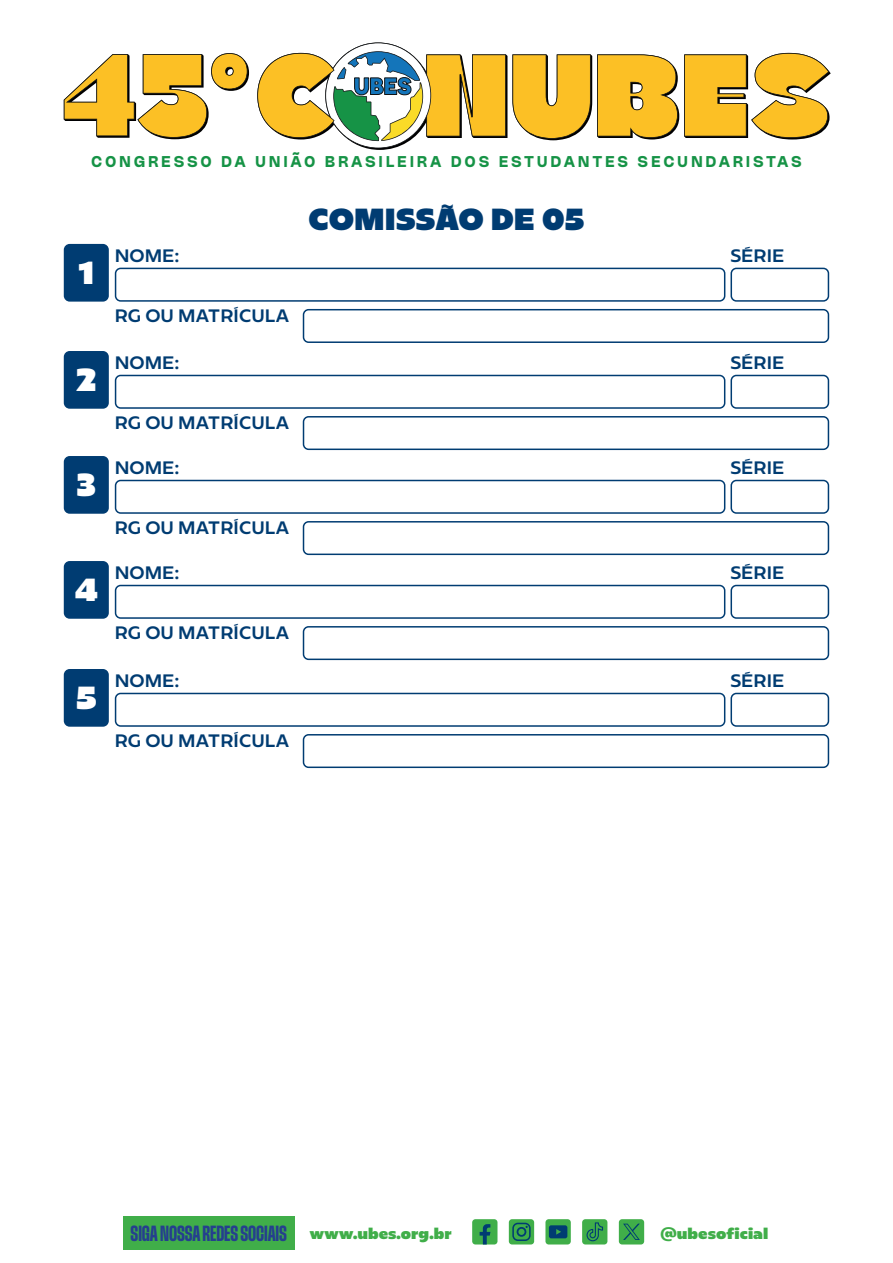
<style>
.page{position:relative;width:893px;height:1263px;background:#fff}
.page>*{position:absolute;margin:0;border:0;box-sizing:border-box;transform-origin:0 0}
.t1{font:900 31.95px "Redonda";color:#fff}
.t2{font:900 30.45px "Redonda";color:#003c72}
.t3{font:700 condensed 19.05px "Herokid";letter-spacing:-.005em;color:#253f8e}
.t4{font:500 18px "Redonda";color:#003c72}
.t5{font:900 15.75px "Redonda";color:#40ae49}
.t6{font:600 expanded 13.65px "Herokid";letter-spacing:.2em;color:#169346}
.s1{font-family:"Redonda";font-weight:900;font-stretch:normal;font-size:15.75px;color:#40ae49}
</style>
<div class="page">
<svg style="left:163px;top:52px;width:668px;height:98px"></svg>
<svg style="left:64px;top:53px;width:184px;height:85px"></svg>
<svg style="left:512px;top:54px;width:79px;height:85px;background:#e9ba41"></svg>
<svg style="left:597px;top:54px;width:81px;height:84px;background:#e7b534"></svg>
<svg style="left:684px;top:53px;width:145px;height:85px"></svg>
<svg style="left:257px;top:43px;width:249px;height:105px"></svg>
<div style="left:472px;top:1219px;width:25px;height:25px;background:#40ae49;border-radius:3px"></div>
<div style="left:509px;top:1219px;width:25px;height:25px;background:#40ae49;border-radius:3px"></div>
<div style="left:582px;top:1219px;width:25px;height:25px;background:#40ae49;border-radius:3px"></div>
<div style="left:619px;top:1219px;width:25px;height:25px;background:#40ae49;border-radius:3px"></div>
<div style="left:545px;top:1219px;width:26px;height:25px;background:#40ae49;border-radius:3px"></div>
<svg style="left:480px;top:1224px;width:10px;height:20px"></svg>
<svg style="left:512px;top:1223px;width:19px;height:18px"></svg>
<svg style="left:623px;top:1223px;width:17px;height:17px"></svg>
<svg style="left:549px;top:1225px;width:18px;height:13px"></svg>
<svg style="left:586px;top:1222px;width:17px;height:19px"></svg>
<div style="left:123px;top:1216px;width:171px;height:33px;background:#40ae49"></div>
<div style="left:115px;top:268px;width:610px;height:34px;border:2px solid #003c72;border-radius:5px"></div>
<div style="left:303px;top:309px;width:526px;height:34px;border:2px solid #003c72;border-radius:5px"></div>
<div style="left:730px;top:268px;width:99px;height:34px;border:2px solid #003c72;border-radius:5px"></div>
<div style="left:64px;top:244px;width:45px;height:58px;background:#003c72;border-radius:6px"></div>
<div style="left:115px;top:375px;width:610px;height:34px;border:2px solid #003c72;border-radius:5px"></div>
<div style="left:303px;top:416px;width:526px;height:34px;border:2px solid #003c72;border-radius:5px"></div>
<div style="left:730px;top:375px;width:99px;height:34px;border:2px solid #003c72;border-radius:5px"></div>
<div style="left:64px;top:351px;width:45px;height:58px;background:#003c72;border-radius:6px"></div>
<div style="left:115px;top:480px;width:610px;height:34px;border:2px solid #003c72;border-radius:5px"></div>
<div style="left:303px;top:521px;width:526px;height:34px;border:2px solid #003c72;border-radius:5px"></div>
<div style="left:730px;top:480px;width:99px;height:34px;border:2px solid #003c72;border-radius:5px"></div>
<div style="left:64px;top:456px;width:45px;height:58px;background:#003c72;border-radius:6px"></div>
<div style="left:115px;top:585px;width:610px;height:34px;border:2px solid #003c72;border-radius:5px"></div>
<div style="left:303px;top:626px;width:526px;height:34px;border:2px solid #003c72;border-radius:5px"></div>
<div style="left:730px;top:585px;width:99px;height:34px;border:2px solid #003c72;border-radius:5px"></div>
<div style="left:64px;top:561px;width:45px;height:58px;background:#003c72;border-radius:6px"></div>
<div style="left:115px;top:693px;width:610px;height:34px;border:2px solid #003c72;border-radius:5px"></div>
<div style="left:303px;top:734px;width:526px;height:34px;border:2px solid #003c72;border-radius:5px"></div>
<div style="left:730px;top:693px;width:99px;height:34px;border:2px solid #003c72;border-radius:5px"></div>
<div style="left:64px;top:669px;width:45px;height:58px;background:#003c72;border-radius:6px"></div>
<p class="t6" style="left:91px;top:151px;width:712px">CONGRESSO DA UNIÃO BRASILEIRA DOS ESTUDANTES SECUNDARISTAS</p>
<p class="t1" style="left:78px;top:254px;width:17px">1</p>
<p class="t1" style="left:76px;top:361px;width:22px">2</p>
<p class="t1" style="left:76px;top:466px;width:21px">3</p>
<p class="t1" style="left:75px;top:571px;width:25px">4</p>
<p class="t1" style="left:76px;top:679px;width:23px">5</p>
<p class="t4" style="left:115px;top:244px;width:66px">NOME:</p>
<p class="t4" style="left:115px;top:305px;width:176px">RG OU MATRÍCULA</p>
<p class="t4" style="left:115px;top:351px;width:66px">NOME:</p>
<p class="t4" style="left:115px;top:412px;width:176px">RG OU MATRÍCULA</p>
<p class="t4" style="left:115px;top:456px;width:66px">NOME:</p>
<p class="t4" style="left:115px;top:517px;width:176px">RG OU MATRÍCULA</p>
<p class="t4" style="left:115px;top:561px;width:66px">NOME:</p>
<p class="t4" style="left:115px;top:622px;width:176px">RG OU MATRÍCULA</p>
<p class="t4" style="left:115px;top:669px;width:66px">NOME:</p>
<p class="t4" style="left:115px;top:730px;width:176px">RG OU MATRÍCULA</p>
<p class="t2" style="left:308px;top:202px;width:278px">COMISSÃO DE 05</p>
<p class="t4" style="left:730px;top:244px;width:56px">SÉRIE</p>
<p class="t4" style="left:730px;top:351px;width:56px">SÉRIE</p>
<p class="t4" style="left:730px;top:456px;width:56px">SÉRIE</p>
<p class="t4" style="left:730px;top:561px;width:56px">SÉRIE</p>
<p class="t4" style="left:730px;top:669px;width:56px">SÉRIE</p>
<p class="t3" style="left:131px;top:1221px;width:323px">SIGA NOSSA REDES SOCIAIS <span class="s1">www.ubes.org.br</span></p>
<p class="t5" style="left:660px;top:1224px;width:109px">@ubesoficial</p>
</div>
